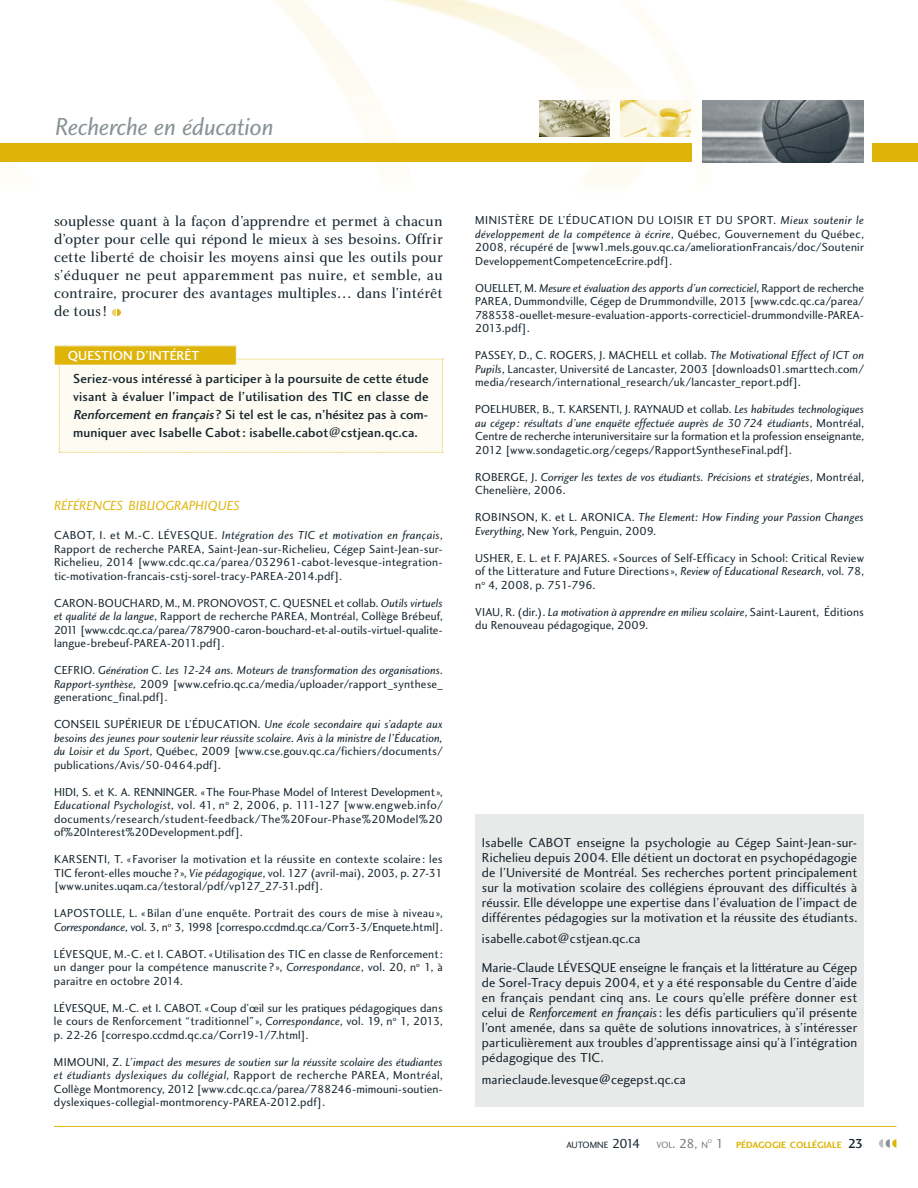
<style>
.page{position:relative;width:918px;height:1188px;background:#fff}
.page>*{position:absolute;margin:0;border:0;box-sizing:border-box;transform-origin:0 0}
.t1{font:25.5px "Charlotte Sans Book Italic Plain";letter-spacing:-.01em;color:#8a9296}
.t2{font:15px/18px "Charlotte Book Plain";color:#17252d;text-align:justify}
.t3{font:13.65px "Charlotte Sans Book Italic Plain";letter-spacing:-.005em;color:#deb408}
.t4{font:13.5px/15px "Charlotte Sans Book Plain";color:#17252d;text-align:justify}
.t5{font:13.5px/18px "Charlotte Sans Medium Plain";letter-spacing:.01em;color:#17252d;text-align:justify}
.t6{font:13.5px "Charlotte Sans Medium Plain";color:#fff}
.t7{font:12px/13.5px "Charlotte Sans Book Plain";letter-spacing:.01em;color:#17252d;text-align:justify}
.t8{font:12px/13.5px "Charlotte Sans Book Italic Plain";letter-spacing:.005em;color:#17252d}
.t9{font:12px "Charlotte Sans Book Plain";letter-spacing:.04em;color:#17252d}
.t10{font:9.45px "Charlotte Sans Bold Plain";color:#deb408}
.t11{font:9.45px "Charlotte Sans Book Plain";color:#17252d}
.t12{font:5.55px "Charlotte Sans Book Plain";color:#747c81}
.s1{font-style:italic}
.s2{font-family:"Charlotte Sans Book Plain"}
.s3{font-family:"Charlotte Sans Book Italic Plain"}
.s4{font-size:13.5px}
.s5{color:#747c81}
.s6{font-size:13.5px;color:#747c81}
.s7{font-family:"Charlotte Sans Book Plain";font-size:13.5px;color:#747c81}
.s8{font-family:"Charlotte Sans Medium Plain";font-size:13.5px;color:#17252d}
</style>
<div class="page">
<svg style="left:879px;top:1139px;width:17px;height:9px"></svg>
<img style="left:0;top:0;width:918px;height:184px">
<hr style="left:54px;top:1126px;width:842px;height:1px;background:#deb408">
<div style="left:872px;top:144px;width:46px;height:18px;background:#deb408"></div>
<div style="left:0;top:144px;width:691px;height:18px;background:#deb408"></div>
<img style="left:702px;top:101px;width:162px;height:61px">
<img style="left:540px;top:101px;width:70px;height:36px">
<img style="left:620px;top:101px;width:71px;height:36px">
<div style="left:475px;top:814px;width:389px;height:293px;background:#e8eaea"></div>
<div style="left:59px;top:359px;width:384px;height:94px;background:#fdfbf2"></div>
<div style="left:54px;top:346px;width:182px;height:19px;background:#deb408"></div>
<svg style="left:112px;top:309px;width:9px;height:7px"></svg>
<h1 class="t1" style="left:55px;top:116px;width:220px">Recherche en éducation</h1>
<p class="t2" style="left:54px;top:213px;width:390px">souplesse quant à la façon d’apprendre et permet à chacun d’opter pour celle qui répond le mieux à ses besoins. Offrir cette liberté de choisir les moyens ainsi que les outils pour s’éduquer ne peut apparemment pas nuire, et semble, au contraire, procurer des avantages multiples… dans l’intérêt de tous !</p>
<p class="t6" style="left:68px;top:350px;width:133px">QUESTION D’INTÉRÊT</p>
<p class="t5" style="left:73px;top:371px;width:357px">Seriez-vous intéressé à participer à la poursuite de cette étude visant à évaluer l’impact de l’utilisation des TIC en classe de <span class="s1">Renforcement en français</span> ? Si tel est le cas, n’hésitez pas à com&shy;muniquer avec Isabelle Cabot : isabelle.cabot@cstjean.qc.ca.</p>
<p class="t3" style="left:54px;top:500px;width:188px">RÉFÉRENCES BIBLIOGRAPHIQUES</p>
<p class="t8" style="left:54px;top:529px;width:390px"><span class="s2">CABOT, I. et M.-C. LÉVESQUE.</span> Intégration des TIC et motivation en français<span class="s2">,</span></p>
<p class="t7" style="left:54px;top:543px;width:390px">Rapport de recherche PAREA, Saint-Jean-sur-Richelieu, Cégep Saint-Jean-sur-Richelieu, 2014 [www.cdc.qc.ca/parea/032961-cabot-levesque-integration&shy;tic-motivation-francais-cstj-sorel-tracy-PAREA-2014.pdf].</p>
<p class="t7" style="left:54px;top:597px;width:390px">CARON-BOUCHARD, M., M. PRONOVOST, C. QUESNEL et collab. <span class="s3">Outils virtuels et qualité de la langue</span>, Rapport de recherche PAREA, Montréal, Collège Brébeuf, 2011 [www.cdc.qc.ca/parea/787900-caron-bouchard-et-al-outils-virtuel-qualite&shy;langue-brebeuf-PAREA-2011.pdf].</p>
<p class="t8" style="left:54px;top:664px;width:390px"><span class="s2">CEFRIO.</span> Génération C. Les 12-24 ans. Moteurs de transformation des organisations<span class="s2">.</span></p>
<p class="t7" style="left:54px;top:678px;width:390px"><span class="s3">Rapport-synthèse,</span> 2009 [www.cefrio.qc.ca/media/uploader/rapport_synthese_ generationc_final.pdf].</p>
<p class="t8" style="left:54px;top:718px;width:390px"><span class="s2">CONSEIL SUPÉRIEUR DE L’ÉDUCATION.</span> Une école secondaire qui s’adapte aux besoins des jeunes pour soutenir leur réussite scolaire. Avis à la ministre de l’Éducation,</p>
<p class="t7" style="left:54px;top:745px;width:390px"><span class="s3">du Loisir et du Sport</span>, Québec, 2009 [www.cse.gouv.qc.ca/fichiers/documents/ publications/Avis/50-0464.pdf].</p>
<p class="t7" style="left:54px;top:786px;width:390px">HIDI, S. et K. A. RENNINGER. « The Four-Phase Model of Interest Development », <span class="s3">Educational Psychologist</span>, vol. 41, n<sup>o</sup> 2, 2006, p. 111-127 [www.engweb.info/ documents/research/student-feedback/The%20Four-Phase%20Model%20 of%20Interest%20Development.pdf].</p>
<p class="t7" style="left:54px;top:853px;width:390px">KARSENTI, T. « Favoriser la motivation et la réussite en contexte scolaire : les TIC feront-elles mouche ? », <span class="s3">Vie pédagogique</span>, vol. 127 (avril-mai), 2003, p. 27-31 [www.unites.uqam.ca/testoral/pdf/vp127_27-31.pdf].</p>
<p class="t7" style="left:54px;top:907px;width:390px">LAPOSTOLLE, L. « Bilan d’une enquête. Portrait des cours de mise à niveau »,<br><span class="s3">Correspondance</span>, vol. 3, n<sup>o</sup> 3, 1998 [correspo.ccdmd.qc.ca/Corr3-3/Enquete.html].</p>
<p class="t7" style="left:54px;top:948px;width:390px">LÉVESQUE, M.-C. et I. CABOT. « Utilisation des TIC en classe de Renforcement : un danger pour la compétence manuscrite ? », <span class="s3">Correspondance</span>, vol. 20, n<sup>o</sup> 1, à paraitre en octobre 2014.</p>
<p class="t7" style="left:54px;top:1002px;width:390px">LÉVESQUE, M.-C. et I. CABOT. « Coup d’œil sur les pratiques pédagogiques dans le cours de Renforcement “traditionnel” », <span class="s3">Correspondance</span>, vol. 19, n<sup>o</sup> 1, 2013, p. 22-26 [correspo.ccdmd.qc.ca/Corr19-1/7.html].</p>
<p class="t8" style="left:54px;top:1056px;width:390px"><span class="s2">MIMOUNI, Z.</span> L’impact des mesures de soutien sur la réussite scolaire des étudiantes</p>
<p class="t7" style="left:54px;top:1069px;width:390px"><span class="s3">et étudiants dyslexiques du collégial</span>, Rapport de recherche PAREA, Montréal, Collège Montmorency, 2012 [www.cdc.qc.ca/parea/788246-mimouni-soutien&shy;dyslexiques-collegial-montmorency-PAREA-2012.pdf].</p>
<p class="t9" style="left:475px;top:215px;width:390px">MINISTÈRE DE L’ÉDUCATION DU LOISIR ET DU SPORT. <span class="s3">Mieux soutenir le</span></p>
<p class="t8" style="left:475px;top:228px;width:390px">développement de la compétence à écrire<span class="s2">, Québec, Gouvernement du Québec,</span></p>
<p class="t7" style="left:475px;top:241px;width:390px">2008, récupéré de [www1.mels.gouv.qc.ca/ameliorationFrancais/doc/Soutenir<br>DeveloppementCompetenceEcrire.pdf].</p>
<p class="t8" style="left:475px;top:282px;width:390px"><span class="s2">OUELLET, M.</span> Mesure et évaluation des apports d’un correcticiel<span class="s2">, Rapport de recherche</span></p>
<p class="t7" style="left:475px;top:295px;width:390px">PAREA, Dummondville, Cégep de Drummondville, 2013 [www.cdc.qc.ca/parea/ 788538-ouellet-mesure-evaluation-apports-correcticiel-drummondville-PAREA-2013.pdf].</p>
<p class="t7" style="left:475px;top:349px;width:390px">PASSEY, D., C. ROGERS, J. MACHELL et collab. <span class="s3">The Motivational Effect of ICT on Pupils</span>, Lancaster, Université de Lancaster, 2003 [downloads01.smarttech.com/ media/research/international_research/uk/lancaster_report.pdf].</p>
<p class="t7" style="left:475px;top:403px;width:390px">POELHUBER, B., T. KARSENTI, J. RAYNAUD et collab. <span class="s3">Les habitudes technologiques</span></p>
<p class="t8" style="left:475px;top:417px;width:390px">au cégep : résultats d’une enquête effectuée auprès de 30 724 étudiants<span class="s2">, Montréal,</span></p>
<p class="t7" style="left:475px;top:430px;width:390px">Centre de recherche interuniversitaire sur la formation et la profession enseignante,<br>2012 [www.sondagetic.org/cegeps/RapportSyntheseFinal.pdf].</p>
<p class="t8" style="left:475px;top:471px;width:390px"><span class="s2">ROBERGE, J.</span> Corriger les textes de vos étudiants. Précisions et stratégies<span class="s2">, Montréal,</span></p>
<p class="t7" style="left:475px;top:484px;width:92px">Chenelière, 2006.</p>
<p class="t8" style="left:475px;top:511px;width:390px"><span class="s2">ROBINSON, K. et L. ARONICA.</span> The Element: How Finding your Passion Changes</p>
<p class="t7" style="left:475px;top:525px;width:183px"><span class="s3">Everything</span>, New York, Penguin, 2009.</p>
<p class="t7" style="left:475px;top:552px;width:390px">USHER, E. L. et F. PAJARES. « Sources of Self-Efficacy in School: Critical Review of the Litterature and Future Directions », <span class="s3">Review of Educational Research</span>, vol. 78, n<sup>o</sup> 4, 2008, p. 751-796.</p>
<p class="t8" style="left:475px;top:606px;width:390px"><span class="s2">VIAU, R. (dir.).</span> La motivation à apprendre en milieu scolaire<span class="s2">, Saint-Laurent, Éditions</span></p>
<p class="t7" style="left:475px;top:619px;width:175px">du Renouveau pédagogique, 2009.</p>
<p class="t4" style="left:482px;top:836px;width:377px">Isabelle CABOT enseigne la psychologie au Cégep Saint-Jean-sur-Richelieu depuis 2004. Elle détient un doctorat en psychopédagogie de l’Université de Montréal. Ses recherches portent principalement sur la motivation scolaire des collégiens éprouvant des difficultés à réussir. Elle développe une expertise dans l’évaluation de l’impact de différentes pédagogies sur la motivation et la réussite des étudiants.</p>
<p class="t4" style="left:482px;top:926px;width:377px;line-height:28.5px">isabelle.cabot@cstjean.qc.ca<br>Marie-Claude LÉVESQUE enseigne le français et la littérature au Cégep</p>
<p class="t4" style="left:482px;top:976px;width:377px">de Sorel-Tracy depuis 2004, et y a été responsable du Centre d’aide en français pendant cinq ans. Le cours qu’elle préfère donner est celui de <span class="s3">Renforcement en français</span> : les défis particuliers qu’il présente l’ont amenée, dans sa quête de solutions innovatrices, à s’intéresser particulièrement aux troubles d’apprentissage ainsi qu’à l’intégration pédagogique des TIC.</p>
<p class="t4" style="left:482px;top:1073px;width:206px">marieclaude.levesque@cegepst.qc.ca</p>
<p class="t11" style="left:567px;top:1141px;width:143px">AUTOMNE <span class="s4">2014</span> <span class="s5">VOL</span><span class="s6">. 28,</span> <span class="s5">N</span></p>
<p class="t12" style="left:708px;top:1139px;width:6px">O</p>
<p class="t10" style="left:716px;top:1141px;width:149px"><span class="s7">1</span> PÉDAGOGIE COLLÉGIALE <span class="s8">23</span></p>
</div>
